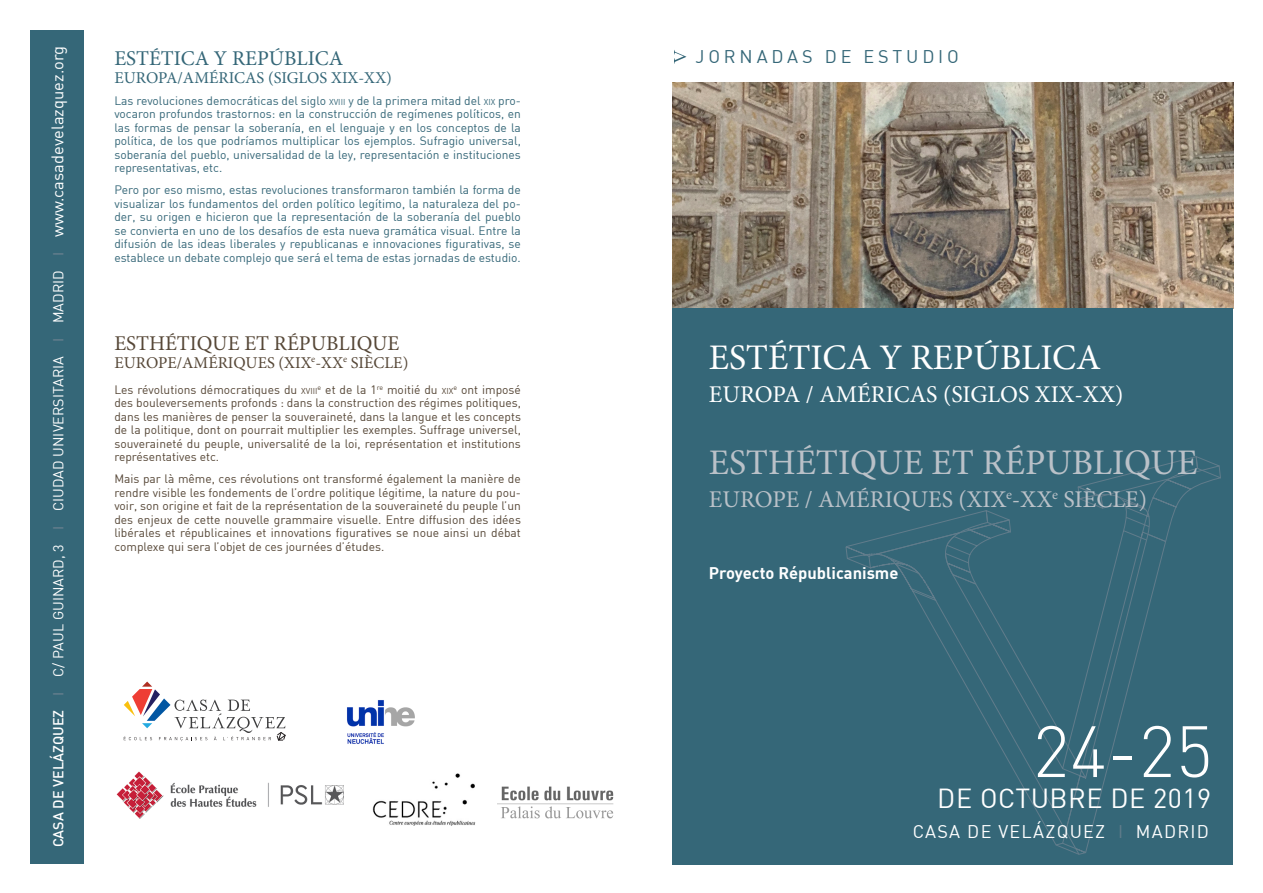
<style>
.page{position:relative;width:1263px;height:893px;background:#fff}
.page>*{position:absolute;margin:0;border:0;box-sizing:border-box;transform-origin:0 0}
.Fecha{font:300 71.4px "DIN";color:#fff}
.t1{font:36px "Minion Pro";color:#bac1c8}
.t2{font:36px "Minion Pro";color:#fff}
.Fecha-2{font:27px "DIN";letter-spacing:.02em;color:#fff}
.t3{font:24px "Minion Pro";color:#bac1c8}
.t4{font:24px "Minion Pro";color:#fff}
.t5{font:21px "Minion Pro";color:#564737}
.t6{font:21px "Minion Pro";color:#356778}
.Fecha-3{font:18px "DIN";letter-spacing:.07em;color:#fff}
.Encabezamiento{font:18px "DIN";letter-spacing:.215em;color:#356778}
.t7{font:16.5px "Minion Pro";color:#564737}
.t8{font:16.5px "Minion Pro";color:#356778}
.t9{font:700 16.5px "DIN";color:#fff}
.Fecha-4{font:14.25px "DIN";letter-spacing:.005em;color:#fff}
.Apertura{font:12px/13.5px "DIN";color:#356778;text-align:justify}
.Apertura-2{font:12px/13.5px "DIN";color:#564737;text-align:justify}
.s1{font-weight:500}
.s2{font-weight:500;color:#617c8b}
.s3{font-size:16.5px}
.s4{font-size:8.4px}
.s5{color:#617c8b}
</style>
<div class="page">
<img style="left:672px;top:82px;width:561px;height:226px">
<div style="left:672px;top:308px;width:561px;height:557px;background:#356778"></div>
<svg style="left:1080px;top:585px;width:75px;height:270px"></svg>
<svg style="left:1058px;top:699px;width:22px;height:156px"></svg>
<svg style="left:909px;top:585px;width:157px;height:261px"></svg>
<svg style="left:845px;top:456px;width:376px;height:129px"></svg>
<div style="left:30px;top:30px;width:53px;height:833px;background:#356778"></div>
<svg style="left:674px;top:50px;width:12px;height:14px"></svg>
<svg style="left:124px;top:682px;width:162px;height:59px"></svg>
<img style="left:372px;top:773px;width:104px;height:53px">
<img style="left:117px;top:771px;width:227px;height:48px">
<img style="left:497px;top:786px;width:117px;height:33px">
<img style="left:347px;top:700px;width:68px;height:44px">
<p class="Fecha-4" style="left:49px;top:847px;width:803px;rotate:-90deg"><span class="s1">CASA DE VELÁZQUEZ</span> <span class="s2">I</span> C/ PAUL GUINARD, 3 <span class="s2">I</span> CIUDAD UNIVERSITARIA <span class="s2">I</span> MADRID <span class="s2">I</span> <span class="s3">www.casadevelazquez.org</span></p>
<p class="t6" style="left:114px;top:44px;width:230px">ESTÉTICA Y REPÚBLICA</p>
<p class="t8" style="left:114px;top:67px;width:279px">EUROPA/AMÉRICAS (SIGLOS XIX-XX)</p>
<p class="Apertura" style="left:114px;top:93px;width:408px">Las revoluciones democráticas del siglo <span class="s4">XVIII</span> y de la primera mitad del <span class="s4">XIX</span> pro&shy;vocaron profundos trastornos: en la construcción de regímenes políticos, en las formas de pensar la soberanía, en el lenguaje y en los conceptos de la política, de los que podríamos multiplicar los ejemplos. Sufragio universal, soberanía del pueblo, universalidad de la ley, representación e instituciones representativas, etc.</p>
<p class="Apertura" style="left:114px;top:183px;width:408px">Pero por eso mismo, estas revoluciones transformaron también la forma de visualizar los fundamentos del orden político legítimo, la naturaleza del po&shy;der, su origen e hicieron que la representación de la soberanía del pueblo se convierta en uno de los desafíos de esta nueva gramática visual. Entre la difusión de las ideas liberales y republicanas e innovaciones figurativas, se establece un debate complejo que será el tema de estas jornadas de estudio.</p>
<p class="t5" style="left:114px;top:329px;width:287px">ESTHÉTIQUE ET RÉPUBLIQUE</p>
<p class="t7" style="left:114px;top:352px;width:295px">EUROPE/AMÉRIQUES (XIX<sup>e</sup>-XX<sup>e</sup> SIÈCLE)</p>
<p class="Apertura-2" style="left:114px;top:382px;width:408px">Les révolutions démocratiques du <span class="s4">XVIII</span><sup>e</sup> et de la 1<sup>re</sup> moitié du <span class="s4">XIX</span><sup>e</sup> ont imposé des bouleversements profonds : dans la construction des régimes politiques, dans les manières de penser la souveraineté, dans la langue et les concepts de la politique, dont on pourrait multiplier les exemples. Suffrage universel, souveraineté du peuple, universalité de la loi, représentation et institutions représentatives etc.</p>
<p class="Apertura-2" style="left:114px;top:472px;width:408px">Mais par là même, ces révolutions ont transformé également la manière de rendre visible les fondements de l’ordre politique légitime, la nature du pou&shy;voir, son origine et fait de la représentation de la souveraineté du peuple l’un des enjeux de cette nouvelle grammaire visuelle. Entre diffusion des idées libérales et républicaines et innovations figuratives se noue ainsi un débat complexe qui sera l’objet de ces journées d’études.</p>
<p class="Encabezamiento" style="left:695px;top:46px;width:265px">JORNADAS DE ESTUDIO</p>
<p class="t2" style="left:709px;top:333px;width:394px">ESTÉTICA Y REPÚBLICA</p>
<p class="t4" style="left:709px;top:378px;width:416px">EUROPA / AMÉRICAS (SIGLOS XIX-XX)</p>
<p class="t1" style="left:709px;top:438px;width:490px">ESTHÉTIQUE ET RÉPUBLIQUE</p>
<p class="t3" style="left:709px;top:483px;width:440px">EUROPE / AMÉRIQUES (XIX<sup>e</sup>-XX<sup>e</sup> SIÈCLE)</p>
<p class="t9" style="left:709px;top:562px;width:191px">Proyecto Républicanisme</p>
<p class="Fecha" style="left:1033px;top:707px;width:181px">24-25</p>
<p class="Fecha-2" style="left:937px;top:781px;width:275px">DE OCTUBRE DE 2019</p>
<p class="Fecha-3" style="left:913px;top:820px;width:298px">CASA DE VELÁZQUEZ <span class="s5">I</span> MADRID</p>
</div>
